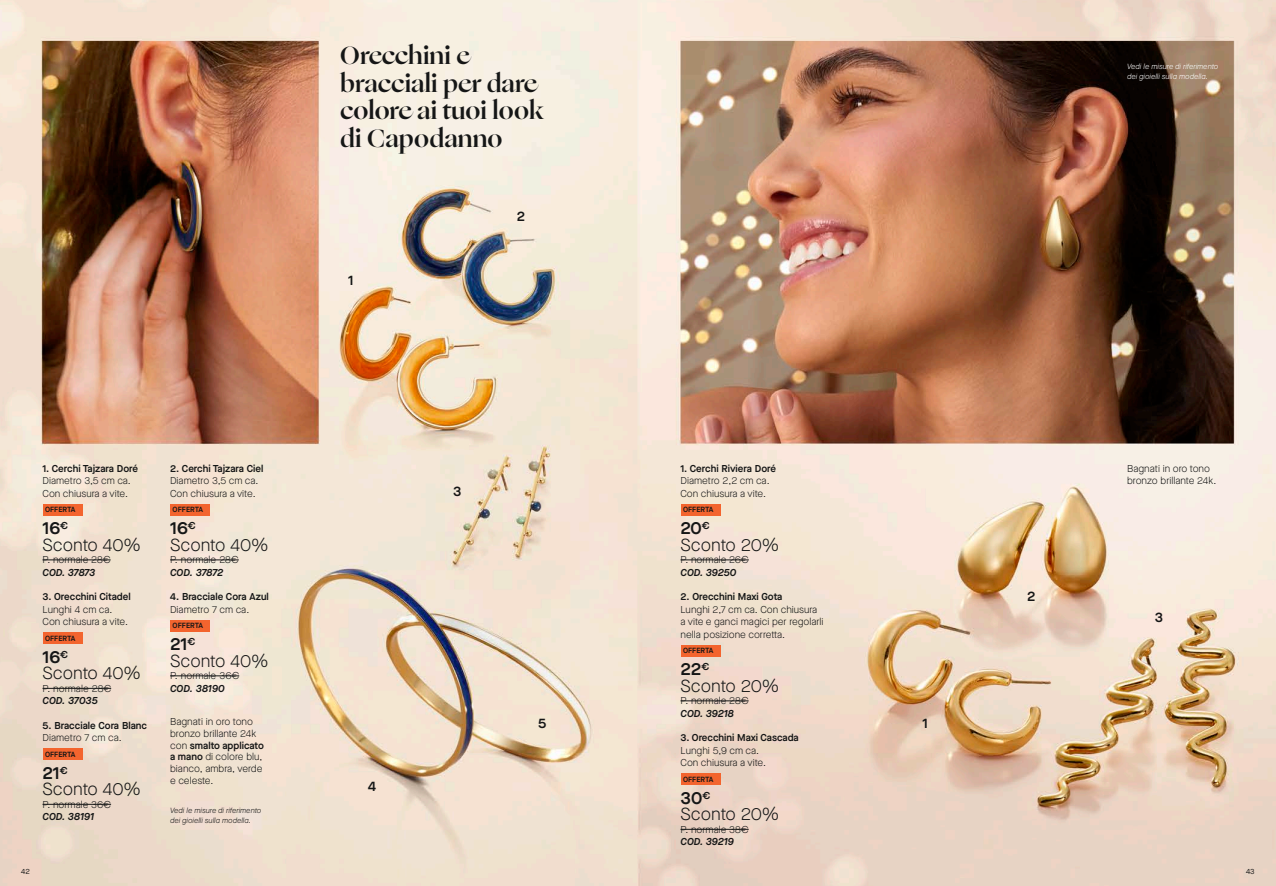
<style>
.page{position:relative;width:1276px;height:886px;background:#fff}
.page>*{position:absolute;margin:0;border:0;box-sizing:border-box;transform-origin:0 0}
.Título_N{font:700 25px/27.5px "Ogg";color:#151616}
.t1{font:300 17.5px/16.2px "Maison Neue";color:#151616}
.Info_comercial_N{font:600 13.75px "Maison Neue";color:#151616}
.Info_comercial{font:300 10px/12.5px "Maison Neue";color:#151616}
._08__Info_Comercial{font:300 10px/12.5px "Maison Neue";color:#151616}
.t2{font:600 10px "Maison Neue";color:#151616}
.t3{font:600 7.5px "Maison Neue";color:#151616}
.Legal_N{font:italic 300 7.5px/10px "Maison Neue";color:#151616}
.Legal_N-2{font:italic 300 7.5px/10px "Maison Neue";color:#fff}
.t4{font:7.5px "Maison Neue";color:#151616}
.s1{font-weight:600}
.s2{font-weight:600;font-style:italic}
</style>
<div class="page">
<img style="left:0;top:0;width:1276px;height:886px">
<div style="left:680px;top:504px;width:40px;height:11px;background:#f3642e"></div>
<hr style="left:680px;top:560px;width:69px;height:1px;background:#151616">
<div style="left:680px;top:645px;width:40px;height:11px;background:#f3642e"></div>
<hr style="left:680px;top:700px;width:68px;height:1px;background:#151616">
<div style="left:680px;top:773px;width:40px;height:12px;background:#f3642e"></div>
<hr style="left:680px;top:829px;width:68px;height:1px;background:#151616">
<div style="left:43px;top:504px;width:39px;height:11px;background:#f3642e"></div>
<hr style="left:43px;top:560px;width:68px;height:1px;background:#151616">
<div style="left:43px;top:632px;width:39px;height:12px;background:#f3642e"></div>
<hr style="left:43px;top:688px;width:68px;height:1px;background:#151616">
<div style="left:43px;top:748px;width:39px;height:12px;background:#f3642e"></div>
<hr style="left:43px;top:804px;width:68px;height:1px;background:#151616">
<div style="left:170px;top:504px;width:40px;height:11px;background:#f3642e"></div>
<hr style="left:170px;top:560px;width:69px;height:1px;background:#151616">
<div style="left:170px;top:620px;width:40px;height:11px;background:#f3642e"></div>
<hr style="left:170px;top:675px;width:69px;height:1px;background:#151616">
<p class="Título_N" style="left:340px;top:42px;width:205px">Orecchini e bracciali per dare colore ai tuoi look di Capodanno</p>
<p class="Info_comercial_N" style="left:348px;top:270px;width:7px">1</p>
<p class="Info_comercial_N" style="left:517px;top:207px;width:10px">2</p>
<p class="t2" style="left:43px;top:461px;width:97px">1. Cerchi Tajzara Doré</p>
<p class="_08__Info_Comercial" style="left:43px;top:474px;width:90px">Diametro 3,5 cm ca.</p>
<p class="_08__Info_Comercial" style="left:43px;top:487px;width:87px">Con chiusura a vite.</p>
<p class="t3" style="left:45px;top:504px;width:32px">OFFERTA</p>
<p class="t1" style="left:43px;top:520px;width:100px"><span class="s1">16</span><sup>€<br></sup>Sconto 40%</p>
<p class="Info_comercial" style="left:43px;top:553px;width:70px">P. normale 28€<br><span class="s2">COD. 37873</span></p>
<p class="t2" style="left:43px;top:590px;width:90px">3. Orecchini Citadel</p>
<p class="_08__Info_Comercial" style="left:43px;top:603px;width:71px">Lunghi 4 cm ca.</p>
<p class="_08__Info_Comercial" style="left:43px;top:615px;width:87px">Con chiusura a vite.</p>
<p class="t3" style="left:45px;top:633px;width:32px">OFFERTA</p>
<p class="t1" style="left:43px;top:649px;width:100px"><span class="s1">16</span><sup>€<br></sup>Sconto 40%</p>
<p class="Info_comercial" style="left:43px;top:682px;width:70px">P. normale 28€<br><span class="s2">COD. 37035</span></p>
<p class="t2" style="left:43px;top:718px;width:106px">5. Bracciale Cora Blanc</p>
<p class="_08__Info_Comercial" style="left:43px;top:731px;width:81px">Diametro 7 cm ca.</p>
<p class="t3" style="left:45px;top:749px;width:32px">OFFERTA</p>
<p class="t1" style="left:43px;top:765px;width:100px"><span class="s1">21</span><sup>€<br></sup>Sconto 40%</p>
<p class="Info_comercial" style="left:43px;top:798px;width:70px">P. normale 36€<br><span class="s2">COD. 38191</span></p>
<p class="t2" style="left:170px;top:461px;width:95px">2. Cerchi Tajzara Ciel</p>
<p class="_08__Info_Comercial" style="left:170px;top:474px;width:90px">Diametro 3,5 cm ca.</p>
<p class="_08__Info_Comercial" style="left:170px;top:487px;width:87px">Con chiusura a vite.</p>
<p class="t3" style="left:173px;top:504px;width:32px">OFFERTA</p>
<p class="t1" style="left:170px;top:520px;width:100px"><span class="s1">16</span><sup>€<br></sup>Sconto 40%</p>
<p class="Info_comercial" style="left:170px;top:553px;width:70px">P. normale 28€<br><span class="s2">COD. 37872</span></p>
<p class="t2" style="left:170px;top:590px;width:100px">4. Bracciale Cora Azul</p>
<p class="_08__Info_Comercial" style="left:170px;top:603px;width:81px">Diametro 7 cm ca.</p>
<p class="t3" style="left:173px;top:620px;width:32px">OFFERTA</p>
<p class="t1" style="left:170px;top:636px;width:100px"><span class="s1">21</span><sup>€<br></sup>Sconto 40%</p>
<p class="Info_comercial" style="left:170px;top:669px;width:71px">P. normale 36€<br><span class="s2">COD. 38190</span></p>
<p class="Info_comercial" style="left:170px;top:715px;width:95px;line-height:11.9px">Bagnati in oro tono bronzo brillante 24k con <span class="s1">smalto applicato a mano</span> di colore blu, bianco, ambra, verde</p>
<p class="Info_comercial" style="left:170px;top:774px;width:45px">e celeste.</p>
<p class="Legal_N" style="left:170px;top:805px;width:93px">Vedi le misure di riferimento dei gioielli sulla modella.</p>
<p class="Info_comercial_N" style="left:453px;top:481px;width:10px">3</p>
<p class="Info_comercial_N" style="left:368px;top:776px;width:10px">4</p>
<p class="Info_comercial_N" style="left:538px;top:713px;width:10px">5</p>
<p class="Legal_N-2" style="left:1127px;top:61px;width:93px">Vedi le misure di riferimento dei gioielli sulla modella.</p>
<p class="t2" style="left:680px;top:461px;width:97px">1. Cerchi Riviera Doré</p>
<p class="_08__Info_Comercial" style="left:680px;top:474px;width:91px">Diametro 2,2 cm ca.</p>
<p class="_08__Info_Comercial" style="left:680px;top:487px;width:87px">Con chiusura a vite.</p>
<p class="t3" style="left:683px;top:504px;width:32px">OFFERTA</p>
<p class="t1" style="left:680px;top:520px;width:100px"><span class="s1">20</span><sup>€<br></sup>Sconto 20%</p>
<p class="Info_comercial" style="left:680px;top:553px;width:70px">P. normale 26€<br><span class="s2">COD. 39250</span></p>
<p class="t2" style="left:680px;top:590px;width:103px">2. Orecchini Maxi Gota</p>
<p class="_08__Info_Comercial" style="left:680px;top:603px;width:144px">Lunghi 2,7 cm ca. Con chiusura a vite e ganci magici per regolarli nella posizione corretta.</p>
<p class="t3" style="left:683px;top:645px;width:32px">OFFERTA</p>
<p class="t1" style="left:680px;top:661px;width:100px"><span class="s1">22</span><sup>€<br></sup>Sconto 20%</p>
<p class="Info_comercial" style="left:680px;top:694px;width:70px">P. normale 28€<br><span class="s2">COD. 39218</span></p>
<p class="t2" style="left:680px;top:730px;width:120px">3. Orecchini Maxi Cascada</p>
<p class="_08__Info_Comercial" style="left:680px;top:744px;width:80px">Lunghi 5,9 cm ca.</p>
<p class="_08__Info_Comercial" style="left:680px;top:756px;width:87px">Con chiusura a vite.</p>
<p class="t3" style="left:683px;top:774px;width:32px">OFFERTA</p>
<p class="t1" style="left:680px;top:790px;width:100px"><span class="s1">30</span><sup>€<br></sup>Sconto 20%</p>
<p class="Info_comercial" style="left:680px;top:823px;width:70px">P. normale 38€<br><span class="s2">COD. 39219</span></p>
<p class="Info_comercial_N" style="left:922px;top:713px;width:7px">1</p>
<p class="Info_comercial_N" style="left:1027px;top:587px;width:10px">2</p>
<p class="Info_comercial" style="left:1127px;top:462px;width:91px">Bagnati in oro tono bronzo brillante 24k.</p>
<p class="Info_comercial_N" style="left:1155px;top:608px;width:10px">3</p>
<p class="t4" style="left:21px;top:866px;width:10px">42</p>
<p class="t4" style="left:1246px;top:866px;width:10px">43</p>
</div>
